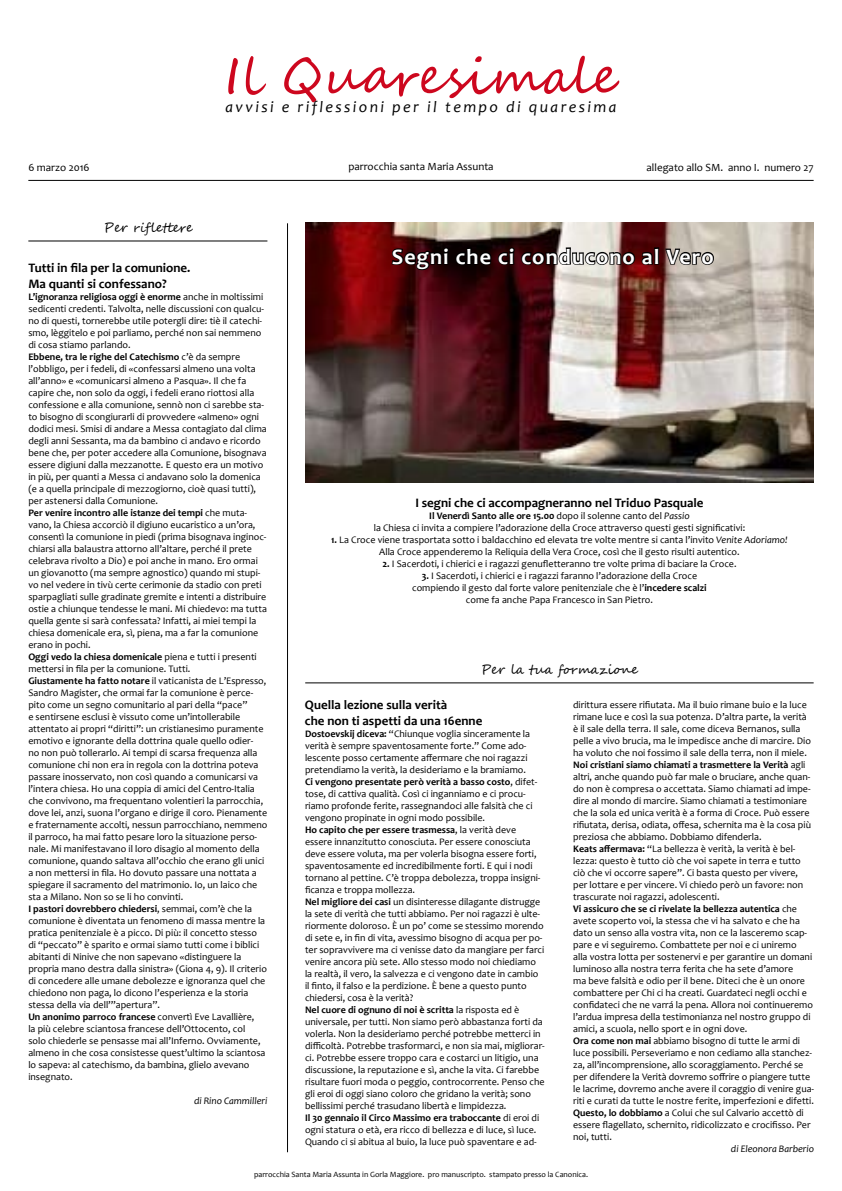
<style>
.page{position:relative;width:842px;height:1191px;background:#fff}
.page>*{position:absolute;margin:0;border:0;box-sizing:border-box;transform-origin:0 0}
.t1{font:50px "Segoe Script";letter-spacing:.01em;color:#cd071e}
.t2{font:700 22px "Candara";letter-spacing:.05em;color:#fff}
.t3{font:italic 16px "Candara";letter-spacing:.15em;color:#000}
.t4{font:700 13px/15.6px "Candara";color:#000}
.t5{font:13px "Segoe Script";color:#000}
.t6{font:11px "Candara";color:#000}
.t7{font:10px/12px "Candara";color:#000}
.t8{font:italic 10px "Candara";color:#000}
.t9{font:8px "Candara";color:#000}
.s1{font-weight:700}
.s2{font-style:italic}
</style>
<div class="page">
<img style="left:305px;top:222px;width:509px;height:260px">
<hr style="left:287px;top:223px;width:1px;height:929px;background:#000">
<hr style="left:28px;top:180px;width:786px;height:1px;background:#000">
<hr style="left:305px;top:682px;width:509px;height:1px;background:#000">
<hr style="left:28px;top:241px;width:239px;height:1px;background:#000">
<svg style="left:390px;top:246px;width:325px;height:25px;background:#493130"></svg>
<h1 class="t1" style="left:225px;top:36px;width:395px">Il Quaresimale</h1>
<h3 class="t3" style="left:225px;top:97px;width:393px">avvisi e riflessioni per il tempo di quaresima</h3>
<p class="t6" style="left:348px;top:160px;width:147px">parrocchia santa Maria Assunta</p>
<p class="t6" style="left:28px;top:161px;width:63px">6 marzo 2016</p>
<p class="t6" style="left:647px;top:160px;width:169px">allegato allo SM. anno I. numero 27</p>
<h3 class="t5" style="left:104px;top:217px;width:90px">Per riflettere</h3>
<h3 class="t4" style="left:28px;top:260px;width:164px">Tutti in fila per la comunione.<br>Ma quanti si confessano?</h3>
<p class="t7" style="left:28px;top:290px;width:240px"><span class="s1">L’ignoranza religiosa oggi è enorme</span> anche in moltissimi sedicenti credenti. Talvolta, nelle discussioni con qualcu&shy;no di questi, tornerebbe utile potergli dire: tiè il catechi&shy;smo, lèggitelo e poi parliamo, perché non sai nemmeno di cosa stiamo parlando.<br><span class="s1">Ebbene, tra le righe del Catechismo</span> c’è da sempre l’obbligo, per i fedeli, di «confessarsi almeno una volta all’anno» e «comunicarsi almeno a Pasqua». Il che fa capire che, non solo da oggi, i fedeli erano riottosi alla confessione e alla comunione, sennò non ci sarebbe sta&shy;to bisogno di scongiurarli di provvedere «almeno» ogni dodici mesi. Smisi di andare a Messa contagiato dal clima degli anni Sessanta, ma da bambino ci andavo e ricordo bene che, per poter accedere alla Comunione, bisognava essere digiuni dalla mezzanotte. E questo era un motivo in più, per quanti a Messa ci andavano solo la domenica (e a quella principale di mezzogiorno, cioè quasi tutti), per astenersi dalla Comunione.<br><span class="s1">Per venire incontro alle istanze dei tempi</span> che muta&shy;vano, la Chiesa accorciò il digiuno eucaristico a un’ora, consentì la comunione in piedi (prima bisognava inginoc&shy;chiarsi alla balaustra attorno all’altare, perché il prete celebrava rivolto a Dio) e poi anche in mano. Ero ormai un giovanotto (ma sempre agnostico) quando mi stupi&shy;vo nel vedere in tivù certe cerimonie da stadio con preti sparpagliati sulle gradinate gremite e intenti a distribuire ostie a chiunque tendesse le mani. Mi chiedevo: ma tutta quella gente si sarà confessata? Infatti, ai miei tempi la chiesa domenicale era, sì, piena, ma a far la comunione erano in pochi.<br><span class="s1">Oggi vedo la chiesa domenicale</span> piena e tutti i presenti mettersi in fila per la comunione. Tutti.<br><span class="s1">Giustamente ha fatto notare</span> il vaticanista de L’Espresso, Sandro Magister, che ormai far la comunione è perce&shy;pito come un segno comunitario al pari della “pace”<br>e sentirsene esclusi è vissuto come un’intollerabile attentato ai propri “diritti”: un cristianesimo puramente emotivo e ignorante della dottrina quale quello odier-<br>no non può tollerarlo. Ai tempi di scarsa frequenza alla comunione chi non era in regola con la dottrina poteva passare inosservato, non così quando a comunicarsi va l’intera chiesa. Ho una coppia di amici del Centro-Italia che convivono, ma frequentano volentieri la parrocchia, dove lei, anzi, suona l’organo e dirige il coro. Pienamente e fraternamente accolti, nessun parrocchiano, nemmeno il parroco, ha mai fatto pesare loro la situazione perso&shy;nale. Mi manifestavano il loro disagio al momento della comunione, quando saltava all’occhio che erano gli unici a non mettersi in fila. Ho dovuto passare una nottata a spiegare il sacramento del matrimonio. Io, un laico che sta a Milano. Non so se li ho convinti.<br><span class="s1">I pastori dovrebbero chiedersi</span>, semmai, com’è che la comunione è diventata un fenomeno di massa mentre la pratica penitenziale è a picco. Di più: il concetto stesso<br>di “peccato” è sparito e ormai siamo tutti come i biblici abitanti di Ninive che non sapevano «distinguere la propria mano destra dalla sinistra» (Giona 4, 9). Il criterio di concedere alle umane debolezze e ignoranza quel che chiedono non paga, lo dicono l’esperienza e la storia stessa della via dell’”apertura”.<br><span class="s1">Un anonimo parroco francese</span> convertì Eve Lavallière,<br>la più celebre sciantosa francese dell’Ottocento, col<br>solo chiederle se pensasse mai all’Inferno. Ovviamente, almeno in che cosa consistesse quest’ultimo la sciantosa lo sapeva: al catechismo, da bambina, glielo avevano insegnato.</p>
<p class="t8" style="left:194px;top:1094px;width:75px">di Rino Cammilleri</p>
<h2 class="t2" style="left:392px;top:243px;width:323px">Segni che ci conducono al Vero</h2>
<h3 class="t4" style="left:415px;top:495px;width:290px">I segni che ci accompagneranno nel Triduo Pasquale</h3>
<p class="t7" style="left:374px;top:510px;width:373px;text-align:center"><span class="s1">Il Venerdì Santo alle ore 15.00</span> dopo il solenne canto del <span class="s2">Passio<br></span>la Chiesa ci invita a compiere l’adorazione della Croce attraverso questi gesti significativi:</p>
<p class="t7" style="left:331px;top:534px;width:458px;text-align:center"><span class="s1">1.</span> La Croce viene trasportata sotto i baldacchino ed elevata tre volte mentre si canta l’invito <span class="s2">Venite Adoriamo!<br></span>Alla Croce appenderemo la Reliquia della Vera Croce, così che il gesto risulti autentico.</p>
<p class="t7" style="left:382px;top:558px;width:356px"><span class="s1">2.</span> I Sacerdoti, i chierici e i ragazzi genufletteranno tre volte prima di baciare la Croce.</p>
<p class="t7" style="left:412px;top:570px;width:296px;text-align:center"><span class="s1">3.</span> I Sacerdoti, i chierici e i ragazzi faranno l’adorazione della Croce compiendo il gesto dal forte valore penitenziale che è l’<span class="s1">incedere scalzi </span>come fa anche Papa Francesco in San Pietro.</p>
<h3 class="t5" style="left:481px;top:659px;width:158px">Per la tua formazione</h3>
<h3 class="t4" style="left:305px;top:697px;width:179px">Quella lezione sulla verità<br>che non ti aspetti da una 16enne</h3>
<p class="t7" style="left:305px;top:727px;width:241px"><span class="s1">Dostoevskij diceva:</span> “Chiunque voglia sinceramente la verità è sempre spaventosamente forte.” Come ado&shy;lescente posso certamente affermare che noi ragazzi pretendiamo la verità, la desideriamo e la bramiamo.<br><span class="s1">Ci vengono presentate però verità a basso costo</span>, difet&shy;tose, di cattiva qualità. Così ci inganniamo e ci procu&shy;riamo profonde ferite, rassegnandoci alle falsità che ci vengono propinate in ogni modo possibile.<br><span class="s1">Ho capito che per essere trasmessa</span>, la verità deve essere innanzitutto conosciuta. Per essere conosciuta deve essere voluta, ma per volerla bisogna essere forti, spaventosamente ed incredibilmente forti. E qui i nodi tornano al pettine. C’è troppa debolezza, troppa insigni&shy;ficanza e troppa mollezza.<br><span class="s1">Nel migliore dei casi</span> un disinteresse dilagante distrugge la sete di verità che tutti abbiamo. Per noi ragazzi è ulte&shy;riormente doloroso. È un po’ come se stessimo morendo di sete e, in fin di vita, avessimo bisogno di acqua per po&shy;ter sopravvivere ma ci venisse dato da mangiare per farci venire ancora più sete. Allo stesso modo noi chiediamo la realtà, il vero, la salvezza e ci vengono date in cambio il finto, il falso e la perdizione. È bene a questo punto chiedersi, cosa è la verità?<br><span class="s1">Nel cuore di ognuno di noi è scritta</span> la risposta ed è universale, per tutti. Non siamo però abbastanza forti da volerla. Non la desideriamo perché potrebbe metterci in difficoltà. Potrebbe trasformarci, e non sia mai, migliorar&shy;ci. Potrebbe essere troppo cara e costarci un litigio, una discussione, la reputazione e sì, anche la vita. Ci farebbe risultare fuori moda o peggio, controcorrente. Penso che gli eroi di oggi siano coloro che gridano la verità; sono bellissimi perché trasudano libertà e limpidezza.<br><span class="s1">Il 30 gennaio il Circo Massimo era traboccante</span> di eroi di ogni statura o età, era ricco di bellezza e di luce, sì luce.<br>Quando ci si abitua al buio, la luce può spaventare e ad-</p>
<p class="t7" style="left:573px;top:698px;width:242px">dirittura essere rifiutata. Ma il buio rimane buio e la luce rimane luce e così la sua potenza. D’altra parte, la verità è il sale della terra. Il sale, come diceva Bernanos, sulla pelle a vivo brucia, ma le impedisce anche di marcire. Dio ha voluto che noi fossimo il sale della terra, non il miele.<br><span class="s1">Noi cristiani siamo chiamati a trasmettere la Verità</span> agli altri, anche quando può far male o bruciare, anche quan&shy;do non è compresa o accettata. Siamo chiamati ad impe&shy;dire al mondo di marcire. Siamo chiamati a testimoniare che la sola ed unica verità è a forma di Croce. Può essere rifiutata, derisa, odiata, offesa, schernita ma è la cosa più preziosa che abbiamo. Dobbiamo difenderla.<br><span class="s1">Keats affermava:</span> “La bellezza è verità, la verità è bel&shy;lezza: questo è tutto ciò che voi sapete in terra e tutto ciò che vi occorre sapere”. Ci basta questo per vivere, per lottare e per vincere. Vi chiedo però un favore: non trascurate noi ragazzi, adolescenti.<br><span class="s1">Vi assicuro che se ci rivelate la bellezza autentica</span> che avete scoperto voi, la stessa che vi ha salvato e che ha dato un senso alla vostra vita, non ce la lasceremo scap&shy;pare e vi seguiremo. Combattete per noi e ci uniremo<br>alla vostra lotta per sostenervi e per garantire un domani luminoso alla nostra terra ferita che ha sete d’amore<br>ma beve falsità e odio per il bene. Diteci che è un onore combattere per Chi ci ha creati. Guardateci negli occhi e confidateci che ne varrá la pena. Allora noi continueremo l’ardua impresa della testimonianza nel nostro gruppo di amici, a scuola, nello sport e in ogni dove.<br><span class="s1">Ora come non mai</span> abbiamo bisogno di tutte le armi di luce possibili. Perseveriamo e non cediamo alla stanchez&shy;za, all’incomprensione, allo scoraggiamento. Perché se per difendere la Verità dovremo soffrire o piangere tutte le lacrime, dovremo anche avere il coraggio di venire gua&shy;riti e curati da tutte le nostre ferite, imperfezioni e difetti.<br><span class="s1">Questo, lo dobbiamo</span> a Colui che sul Calvario accettò di essere flagellato, schernito, ridicolizzato e crocifisso. Per noi, tutti.</p>
<p class="t8" style="left:731px;top:1142px;width:85px">di Eleonora Barberio</p>
<p class="t9" style="left:254px;top:1169px;width:335px">parrocchia Santa Maria Assunta in Gorla Maggiore. pro manuscripto. stampato presso la Canonica.</p>
</div>
